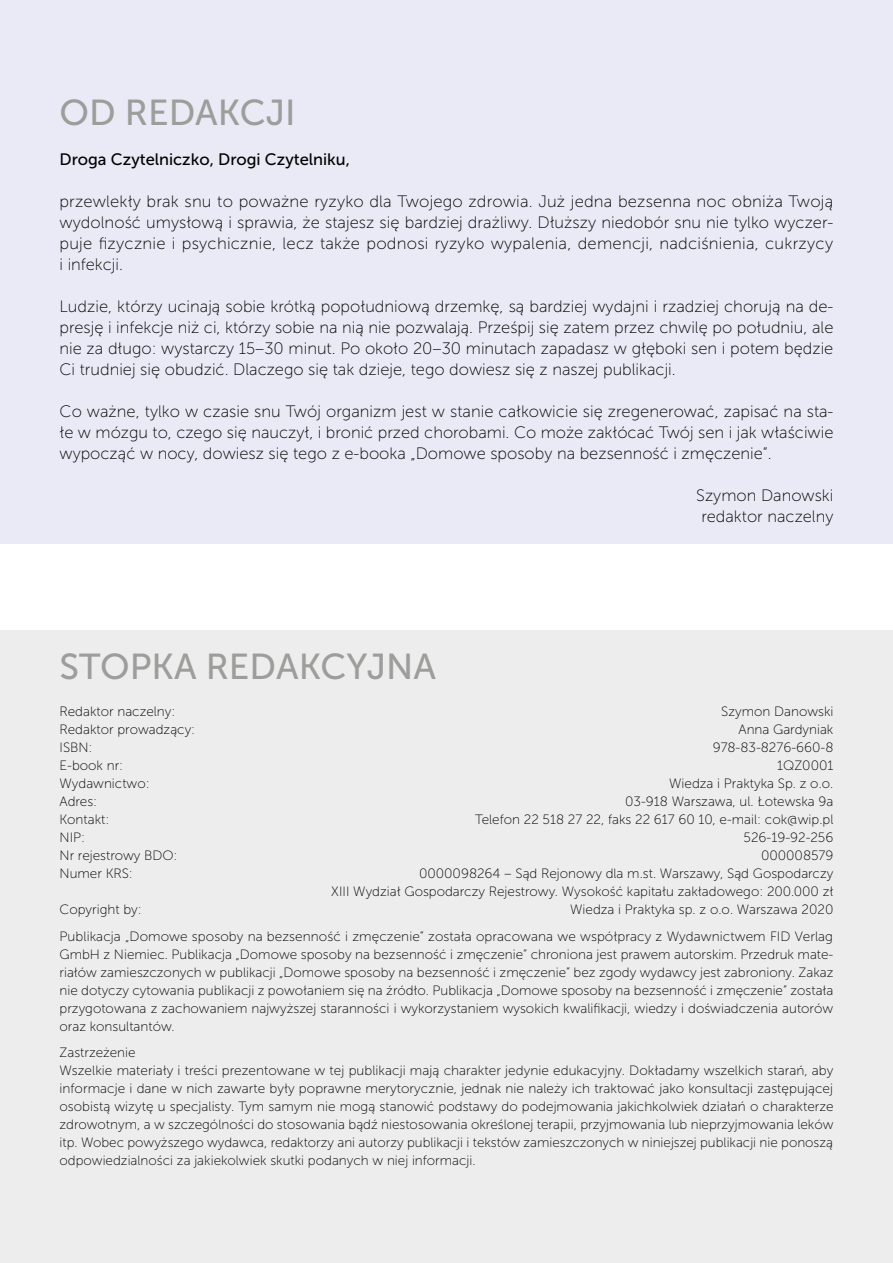
<style>
.page{position:relative;width:893px;height:1263px;background:#fff}
.page>*{position:absolute;margin:0;border:0;box-sizing:border-box;transform-origin:0 0}
.t1{font:36px "Museo Sans 500";color:#9d9d9c}
.t2{font:16.5px/21px "Museo Sans 100";color:#000;text-align:justify}
.t3{font:16.5px "Museo Sans 500";color:#000}
.t4{font:13.5px/18px "Museo Sans 100";color:#000;text-align:right}
</style>
<div class="page">
<div style="left:0;top:631px;width:893px;height:632px;background:#ededed"></div>
<div style="left:0;top:0;width:893px;height:543px;background:#e9eaf5"></div>
<h1 class="t1" style="left:60px;top:93px;width:238px">OD REDAKCJI</h1>
<p class="t3" style="left:60px;top:150px;width:292px">Droga Czytelniczko, Drogi Czytelniku,</p>
<p class="t2" style="left:60px;top:191px;width:775px">przewlekły brak snu to poważne ryzyko dla Twojego zdrowia. Już jedna bezsenna noc obniża Twoją wydolność umysłową i sprawia, że stajesz się bardziej drażliwy. Dłuższy niedobór snu nie tylko wyczer&shy;puje fizycznie i psychicznie, lecz także podnosi ryzyko wypalenia, demencji, nadciśnienia, cukrzycy i infekcji.</p>
<p class="t2" style="left:60px;top:296px;width:775px">Ludzie, którzy ucinają sobie krótką popołudniową drzemkę, są bardziej wydajni i rzadziej chorują na de&shy;presję i infekcje niż ci, którzy sobie na nią nie pozwalają. Prześpij się zatem przez chwilę po południu, ale nie za długo: wystarczy 15–30 minut. Po około 20–30 minutach zapadasz w głęboki sen i potem będzie Ci trudniej się obudzić. Dlaczego się tak dzieje, tego dowiesz się z naszej publikacji.</p>
<p class="t2" style="left:60px;top:401px;width:775px">Co ważne, tylko w czasie snu Twój organizm jest w stanie całkowicie się zregenerować, zapisać na sta&shy;łe w mózgu to, czego się nauczył, i bronić przed chorobami. Co może zakłócać Twój sen i jak właściwie wypocząć w nocy, dowiesz się tego z e-booka „Domowe sposoby na bezsenność i zmęczenie”.</p>
<p class="t2" style="left:696px;top:485px;width:139px;text-align:center">Szymon Danowski redaktor naczelny</p>
<h1 class="t1" style="left:60px;top:647px;width:378px">STOPKA REDAKCYJNA</h1>
<p class="t4" style="left:60px;top:703px;width:117px">Redaktor naczelny:</p>
<p class="t4" style="left:721px;top:703px;width:114px">Szymon Danowski</p>
<p class="t4" style="left:60px;top:721px;width:137px">Redaktor prowadzący:</p>
<p class="t4" style="left:738px;top:721px;width:96px">Anna Gardyniak</p>
<p class="t4" style="left:60px;top:739px;width:34px">ISBN:</p>
<p class="t4" style="left:713px;top:739px;width:122px">978-83-8276-660-8</p>
<p class="t4" style="left:60px;top:757px;width:65px">E-book nr:</p>
<p class="t4" style="left:777px;top:757px;width:58px">1QZ0001</p>
<p class="t4" style="left:60px;top:775px;width:92px">Wydawnictwo:</p>
<p class="t4" style="left:669px;top:775px;width:166px">Wiedza i Praktyka Sp. z o.o.</p>
<p class="t4" style="left:60px;top:793px;width:39px">Adres:</p>
<p class="t4" style="left:625px;top:793px;width:210px">03-918 Warszawa, ul. Łotewska 9a</p>
<p class="t4" style="left:60px;top:811px;width:51px">Kontakt:</p>
<p class="t4" style="left:475px;top:811px;width:360px">Telefon 22 518 27 22, faks 22 617 60 10, e-mail: cok@wip.pl</p>
<p class="t4" style="left:60px;top:829px;width:27px">NIP:</p>
<p class="t4" style="left:744px;top:829px;width:91px">526-19-92-256</p>
<p class="t4" style="left:60px;top:847px;width:120px">Nr rejestrowy BDO:</p>
<p class="t4" style="left:761px;top:847px;width:74px">000008579</p>
<p class="t4" style="left:60px;top:865px;width:75px">Numer KRS:</p>
<p class="t4" style="left:331px;top:865px;width:504px">0000098264 – Sąd Rejonowy dla m.st. Warszawy, Sąd Gospodarczy<br>XIII Wydział Gospodarczy Rejestrowy. Wysokość kapitału zakładowego: 200.000 zł</p>
<p class="t4" style="left:60px;top:901px;width:84px">Copyright by:</p>
<p class="t4" style="left:60px;top:896px;width:775px;line-height:26.5px">Wiedza i Praktyka sp. z o.o. Warszawa 2020<br>Publikacja „Domowe sposoby na bezsenność i zmęczenie” została opracowana we współpracy z Wydawnictwem FID Verlag</p>
<p class="t4" style="left:60px;top:945px;width:775px;text-align:justify">GmbH z Niemiec. Publikacja „Domowe sposoby na bezsenność i zmęczenie” chroniona jest prawem autorskim. Przedruk mate&shy;riałów zamieszczonych w publikacji „Domowe sposoby na bezsenność i zmęczenie” bez zgody wydawcy jest zabroniony. Zakaz nie dotyczy cytowania publikacji z powołaniem się na źródło. Publikacja „Domowe sposoby na bezsenność i zmęczenie” została przygotowana z zachowaniem najwyższej staranności i wykorzystaniem wysokich kwalifikacji, wiedzy i doświadczenia autorów oraz konsultantów.</p>
<p class="t4" style="left:60px;top:1044px;width:776px;text-align:left">Zastrzeżenie<br>Wszelkie materiały i treści prezentowane w tej publikacji mają charakter jedynie edukacyjny. Dokładamy wszelkich starań, aby informacje i dane w nich zawarte były poprawne merytorycznie, jednak nie należy ich traktować jako konsultacji zastępującej osobistą wizytę u specjalisty. Tym samym nie mogą stanowić podstawy do podejmowania jakichkolwiek działań o charakterze zdrowotnym, a w szczególności do stosowania bądź niestosowania określonej terapii, przyjmowania lub nieprzyjmowania leków itp. Wobec powyższego wydawca, redaktorzy ani autorzy publikacji i tekstów zamieszczonych w niniejszej publikacji nie ponoszą odpowiedzialności za jakiekolwiek skutki podanych w niej informacji.</p>
</div>
